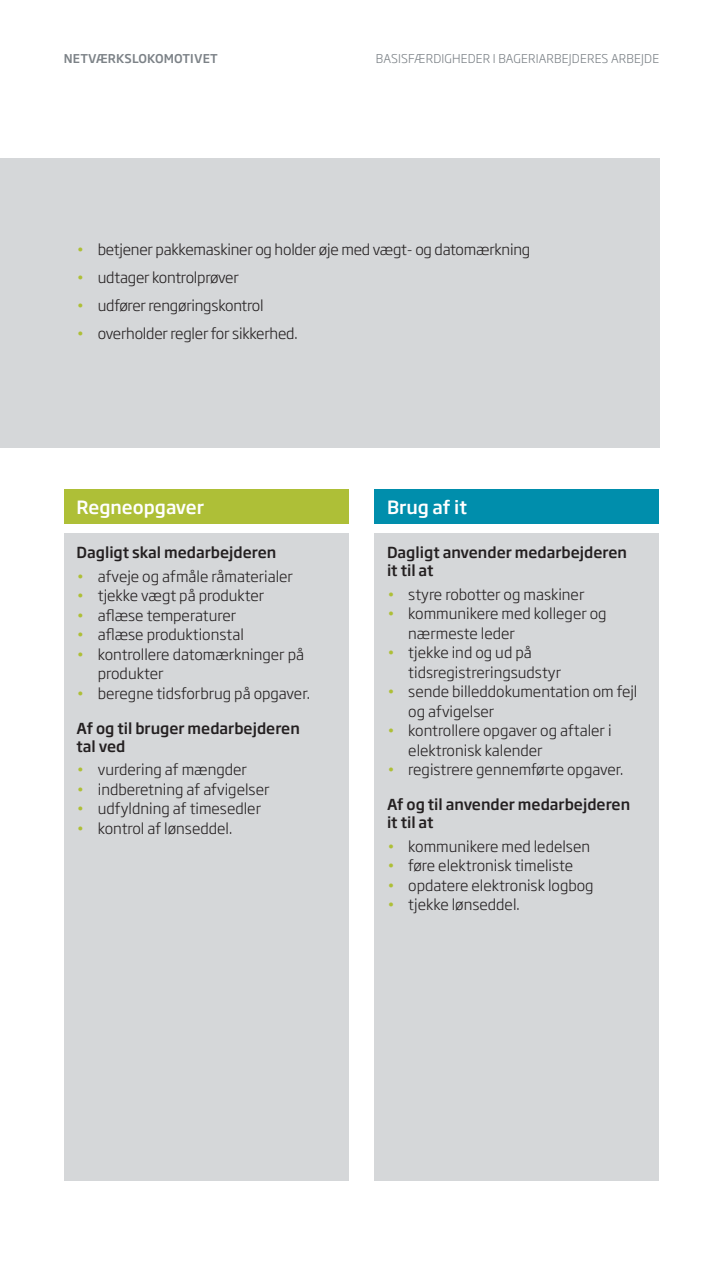
<style>
.page{position:relative;width:723px;height:1263px;background:#fff}
.page>*{position:absolute;margin:0;border:0;box-sizing:border-box;transform-origin:0 0}
.Brødtekst{font:500 18px "Soho Gothic Std";color:#fff}
.t1{font:300 15px/19.5px "Soho Gothic Std";color:#231f20}
.Ny_mellemrubrik_1_li{font:500 15px/18px "Soho Gothic Std";color:#231f20}
.Brødtekst-2{font:300 12px "Soho Gothic Std";letter-spacing:.015em;color:#7c8287}
.Brødtekst-3{font:500 12px "Soho Gothic Std";letter-spacing:.015em;color:#7c8287}
.s1{color:#aebf37}
</style>
<div class="page">
<div style="left:0;top:158px;width:659px;height:290px;background:#d5d7d9"></div>
<div style="left:64px;top:533px;width:285px;height:648px;background:#d5d7d9"></div>
<div style="left:64px;top:489px;width:285px;height:35px;background:#aebf37"></div>
<div style="left:374px;top:533px;width:285px;height:648px;background:#d5d7d9"></div>
<div style="left:374px;top:489px;width:285px;height:35px;background:#008eac"></div>
<p class="Brødtekst-3" style="left:64px;top:51px;width:155px">NETVÆRKSLOKOMOTIVET</p>
<p class="Brødtekst-2" style="left:376px;top:51px;width:285px">BASISFÆRDIGHEDER I BAGERIARBEJDERES ARBEJDE</p>
<p class="t1" style="left:77px;top:240px;width:455px"><span class="s1">•</span> betjener pakkemaskiner og holder øje med vægt- og datomærkning</p>
<p class="t1" style="left:77px;top:268px;width:164px"><span class="s1">•</span> udtager kontrolprøver</p>
<p class="t1" style="left:77px;top:296px;width:189px"><span class="s1">•</span> udfører rengøringskontrol</p>
<p class="t1" style="left:77px;top:324px;width:222px"><span class="s1">•</span> overholder regler for sikkerhed.</p>
<p class="Brødtekst" style="left:77px;top:496px;width:129px">Regneopgaver</p>
<p class="Ny_mellemrubrik_1_li" style="left:77px;top:543px;width:201px">Dagligt skal medarbejderen</p>
<p class="t1" style="left:77px;top:567px;width:218px"><span class="s1">•</span> afveje og afmåle råmaterialer</p>
<p class="t1" style="left:77px;top:586px;width:189px"><span class="s1">•</span> tjekke vægt på produkter</p>
<p class="t1" style="left:77px;top:606px;width:161px"><span class="s1">•</span> aflæse temperaturer</p>
<p class="t1" style="left:77px;top:625px;width:169px"><span class="s1">•</span> aflæse produktionstal</p>
<p class="t1" style="left:98px;top:645px;width:208px;text-indent:-21px"><span class="s1">•</span> kontrollere datomærkninger på produkter</p>
<p class="t1" style="left:77px;top:684px;width:235px"><span class="s1">•</span> beregne tidsforbrug på opgaver.</p>
<p class="Ny_mellemrubrik_1_li" style="left:77px;top:719px;width:225px">Af og til bruger medarbejderen tal ved</p>
<p class="t1" style="left:77px;top:760px;width:172px"><span class="s1">•</span> vurdering af mængder</p>
<p class="t1" style="left:77px;top:780px;width:194px"><span class="s1">•</span> indberetning af afvigelser</p>
<p class="t1" style="left:77px;top:799px;width:186px"><span class="s1">•</span> udfyldning af timesedler</p>
<p class="t1" style="left:77px;top:819px;width:157px"><span class="s1">•</span> kontrol af lønseddel.</p>
<p class="Brødtekst" style="left:387px;top:496px;width:82px">Brug af it</p>
<p class="Ny_mellemrubrik_1_li" style="left:387px;top:543px;width:242px">Dagligt anvender medarbejderen it til at</p>
<p class="t1" style="left:387px;top:585px;width:199px"><span class="s1">•</span> styre robotter og maskiner</p>
<p class="t1" style="left:408px;top:604px;width:200px;text-indent:-21px"><span class="s1">•</span> kommunikere med kolleger og nærmeste leder</p>
<p class="t1" style="left:408px;top:643px;width:154px;text-indent:-21px"><span class="s1">•</span> tjekke ind og ud på tidsregistreringsudstyr</p>
<p class="t1" style="left:408px;top:682px;width:231px;text-indent:-21px"><span class="s1">•</span> sende billeddokumentation om fejl og afvigelser</p>
<p class="t1" style="left:408px;top:721px;width:205px;text-indent:-21px"><span class="s1">•</span> kontrollere opgaver og aftaler i elektronisk kalender</p>
<p class="t1" style="left:387px;top:760px;width:238px"><span class="s1">•</span> registrere gennemførte opgaver.</p>
<p class="Ny_mellemrubrik_1_li" style="left:387px;top:796px;width:245px">Af og til anvender medarbejderen it til at</p>
<p class="t1" style="left:387px;top:837px;width:205px"><span class="s1">•</span> kommunikere med ledelsen</p>
<p class="t1" style="left:387px;top:856px;width:188px"><span class="s1">•</span> føre elektronisk timeliste</p>
<p class="t1" style="left:387px;top:876px;width:208px"><span class="s1">•</span> opdatere elektronisk logbog</p>
<p class="t1" style="left:387px;top:895px;width:134px"><span class="s1">•</span> tjekke lønseddel.</p>
</div>
